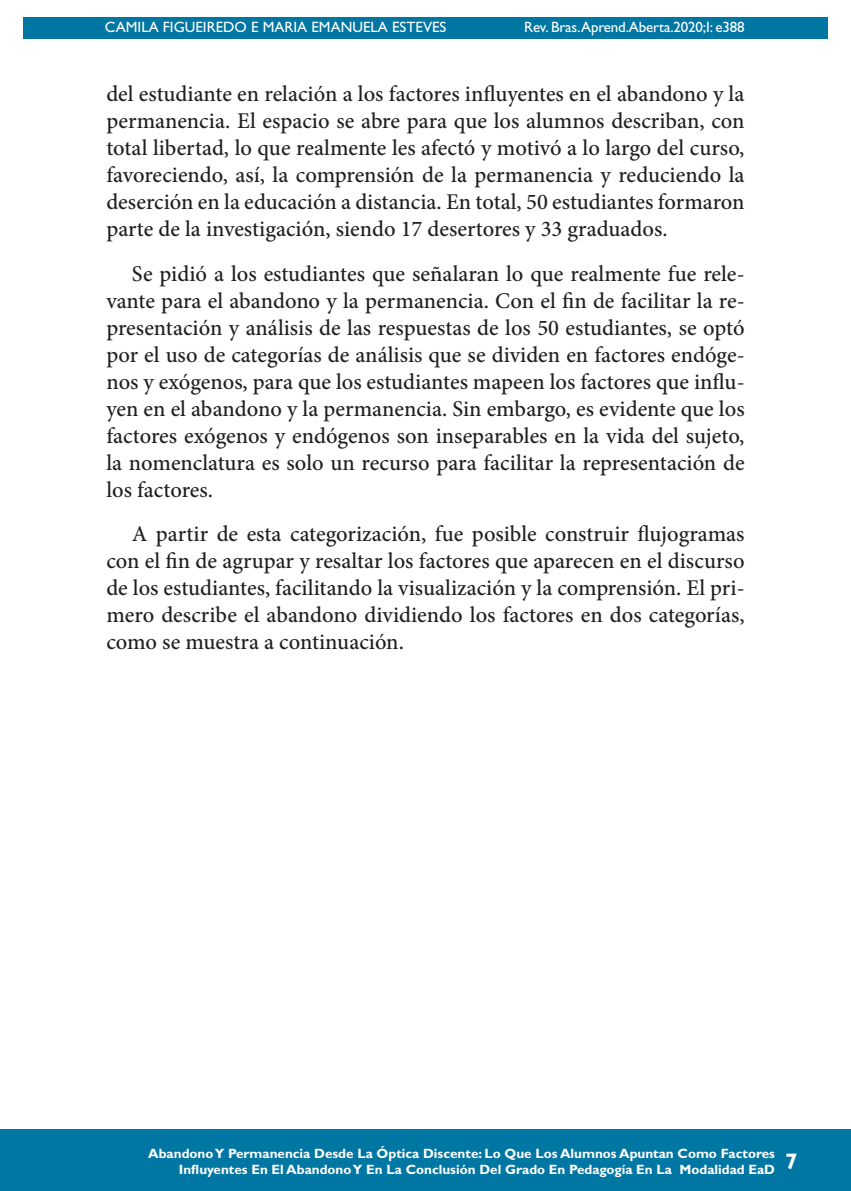
<style>
.page{position:relative;width:851px;height:1191px;background:#fff}
.page>*{position:absolute;margin:0;border:0;box-sizing:border-box;transform-origin:0 0}
.Texto_corrido{font:500 22.5px/27px "Minion Pro";color:#231f20;text-align:justify}
.t1{font:700 22.5px "Gill Sans Std";color:#fff}
.t2{font:15px "Gill Sans Std";color:#fff}
.t3{font:700 13.5px/16.2px "Gill Sans Std";color:#fff;text-align:right}
</style>
<div class="page">
<hr style="left:104px;top:0;width:1px;height:467px;background:#0076a3">
<div style="left:23px;top:17px;width:804px;height:21px;background:#0076a3"></div>
<div style="left:0;top:1129px;width:850px;height:62px;background:#0076a3"></div>
<p class="t2" style="left:105px;top:18px;width:343px">CAMILA FIGUEIREDO E MARIA EMANUELA ESTEVES</p>
<p class="t2" style="left:524px;top:18px;width:222px">Rev. Bras.Aprend.Aberta.2020;I: e388</p>
<p class="Texto_corrido" style="left:106px;top:81px;width:639px">del estudiante en relación a los factores influyentes en el abandono y la permanencia. El espacio se abre para que los alumnos describan, con total libertad, lo que realmente les afectó y motivó a lo largo del curso, favoreciendo, así, la comprensión de la permanencia y reduciendo la deserción en la educación a distancia. En total, 50 estudiantes formaron parte de la investigación, siendo 17 desertores y 33 graduados.</p>
<p class="Texto_corrido" style="left:106px;top:260px;width:639px;text-indent:26px">Se pidió a los estudiantes que señalaran lo que realmente fue rele&shy;vante para el abandono y la permanencia. Con el fin de facilitar la re&shy;presentación y análisis de las respuestas de los 50 estudiantes, se optó por el uso de categorías de análisis que se dividen en factores endóge&shy;nos y exógenos, para que los estudiantes mapeen los factores que influ&shy;yen en el abandono y la permanencia. Sin embargo, es evidente que los factores exógenos y endógenos son inseparables en la vida del sujeto, la nomenclatura es solo un recurso para facilitar la representación de los factores.</p>
<p class="Texto_corrido" style="left:106px;top:520px;width:639px;text-indent:26px">A partir de esta categorización, fue posible construir flujogramas con el fin de agrupar y resaltar los factores que aparecen en el discurso de los estudiantes, facilitando la visualización y la comprensión. El pri&shy;mero describe el abandono dividiendo los factores en dos categorías, como se muestra a continuación.</p>
<p class="t3" style="left:148px;top:1145px;width:628px">Abandono Y Permanencia Desde La Óptica Discente: Lo Que Los Alumnos Apuntan Como Factores<br>Influyentes En El Abandono Y En La Conclusión Del Grado En Pedagogía En La Modalidad EaD</p>
<p class="t1" style="left:785px;top:1148px;width:14px">7</p>
</div>
